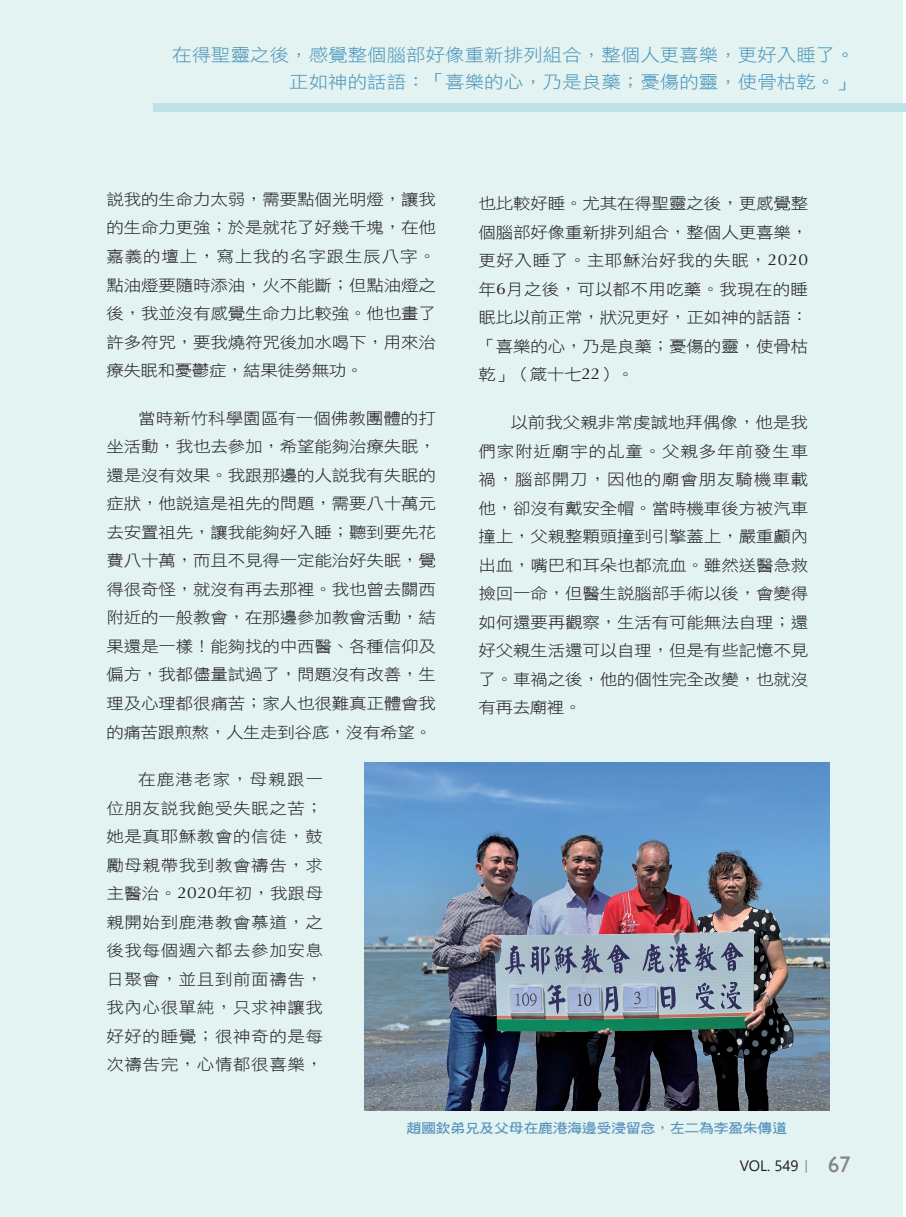
<style>
.page{position:relative;width:906px;height:1217px;background:#fff}
.page>*{position:absolute;margin:0;border:0;box-sizing:border-box;transform-origin:0 0}
.t1{font:22.5px "Gill Sans";color:#868281}
.眉批{font:17.55px/27px "DF Li Hei W3 WIN BF";color:#4c94b9;text-align:right;scale:1.11 1}
.t2{font:15.75px/28.5px "DF Hei W3 WIN BF";letter-spacing:-.01em;color:#231f20;text-align:justify;scale:1.11 1}
.t3{font:15px "Segoe UI";color:#231f20}
.圖說_大{font:13.5px "DF Hei W7 WIN BF";letter-spacing:-.025em;color:#5792bc;scale:1.11 1}
.s1{font-family:"Optima"}
.s2{font-family:"Adobe Ming Std";font-weight:300}
</style>
<div class="page">
<div style="left:0;top:0;width:902px;height:1216px;background:#e2f3f2"></div>
<img style="left:364px;top:762px;width:465px;height:348px">
<div style="left:154px;top:103px;width:752px;height:9px;background:#bce3e5"></div>
<p class="眉批" style="left:172px;top:41px;width:616px">在得聖靈之後，感覺整個腦部好像重新排列組合，整個人更喜樂，更好入睡了。正如神的話語：「喜樂的心，乃是良藥；憂傷的靈，使骨枯乾。」</p>
<p class="t2" style="left:106px;top:185px;width:298px">說我的生命力太弱，需要點個光明燈，讓我的生命力更強；於是就花了好幾千塊，在他嘉義的壇上，寫上我的名字跟生辰八字。點油燈要隨時添油，火不能斷；但點油燈之後，我並沒有感覺生命力比較強。他也畫了許多符咒，要我燒符咒後加水喝下，用來治療失眠和憂鬱症，結果徒勞無功。</p>
<p class="t2" style="left:106px;top:403px;width:298px;text-indent:32px">當時新竹科學園區有一個佛教團體的打坐活動，我也去參加，希望能夠治療失眠，還是沒有效果。我跟那邊的人說我有失眠的症狀，他說這是祖先的問題，需要八十萬元去安置祖先，讓我能夠好入睡；聽到要先花費八十萬，而且不見得一定能治好失眠，覺得很奇怪，就沒有再去那裡。我也曾去關西附近的一般教會，在那邊參加教會活動，結果還是一樣！能夠找的中西醫、各種信仰及偏方，我都儘量試過了，問題沒有改善，生理及心理都很痛苦；家人也很難真正體會我的痛苦跟煎熬，人生走到谷底，沒有希望。</p>
<p class="t2" style="left:106px;top:765px;width:197px;text-indent:32px">在鹿港老家，母親跟一位朋友說我飽受失眠之苦；她是真耶穌教會的信徒，鼓勵母親帶我到教會禱告，求主醫治。<span class="s1">2020</span>年初，我跟母親開始到鹿港教會慕道，之後我每個週六都去參加安息日聚會，並且到前面禱告，我內心很單純，只求神讓我好好的睡覺；很神奇的是每次禱告完，心情都很喜樂，</p>
<p class="t2" style="left:478px;top:189px;width:298px">也比較好睡。尤其在得聖靈之後，更感覺整個腦部好像重新排列組合，整個人更喜樂，更好入睡了。主耶穌治好我的失眠，<span class="s1">2020</span>年<span class="s1">6</span>月之後，可以都不用吃藥。我現在的睡眠比以前正常，狀況更好，正如神的話語：「喜樂的心，乃是良藥；憂傷的靈，使骨枯乾」（箴十七<span class="s1">22</span>）。</p>
<p class="t2" style="left:478px;top:408px;width:298px;text-indent:32px">以前我父親非常虔誠地拜偶像，他是我們家附近廟宇的乩童。父親多年前發生車禍，腦部開刀，因他的廟會朋友騎機車載他，卻沒有戴安全帽。當時機車後方被汽車撞上，父親整顆頭撞到引擎蓋上，嚴重顱內出血，嘴巴和耳朵也都流血。雖然送醫急救撿回一命，但醫生說腦部手術以後，會變得如何還要再觀察，生活有可能無法自理；還好父親生活還可以自理，但是有些記憶不見了。車禍之後，他的個性完全改變，也就沒有再去廟裡。</p>
<p class="圖說_大" style="left:406px;top:1121px;width:344px">趙國欽弟兄及父母在鹿港海邊受浸留念，左二為李盈朱傳道</p>
<p class="t3" style="left:739px;top:1151px;width:75px">VOL. 549<span class="s2">｜</span></p>
<p class="t1" style="left:828px;top:1150px;width:24px">67</p>
</div>
